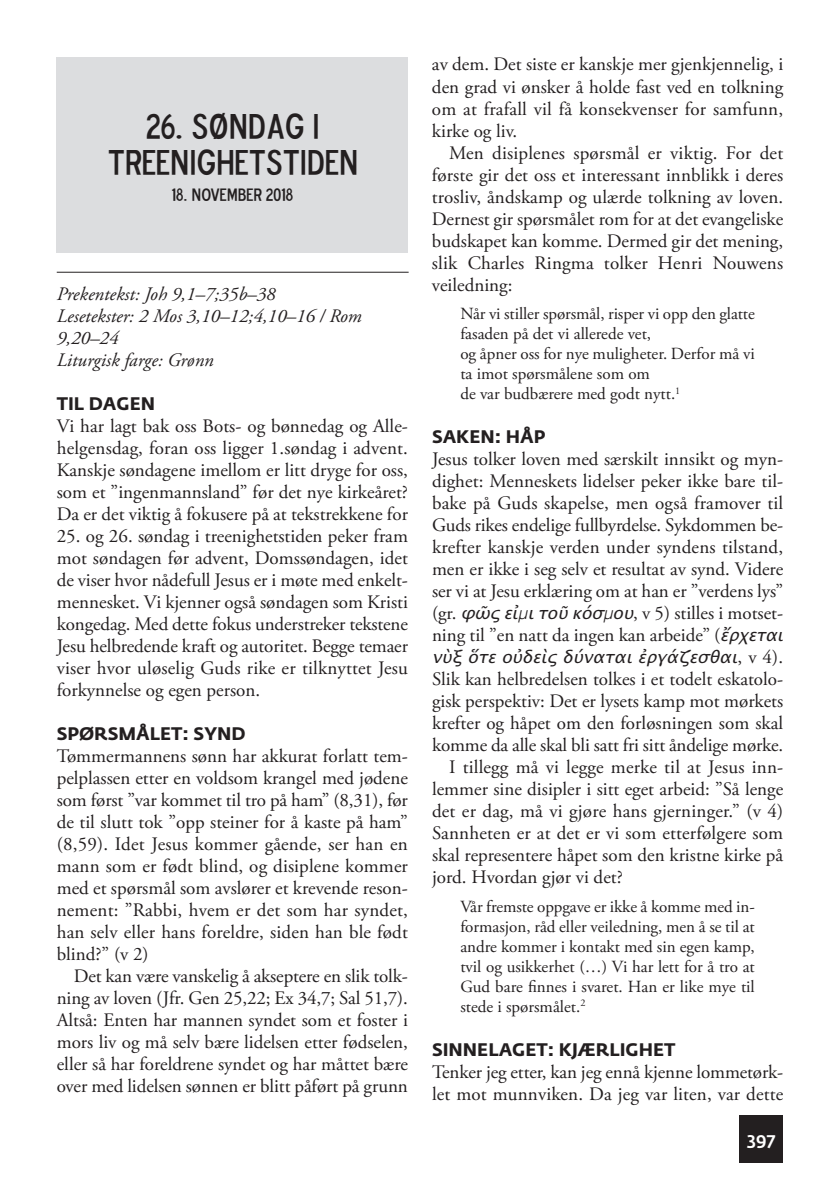
<style>
.page{position:relative;width:840px;height:1191px;background:#fff}
.page>*{position:absolute;margin:0;border:0;box-sizing:border-box;transform-origin:0 0}
.t1{font:36px/36px "Blue Highway D Type";color:#231f20;text-align:center}
.t2{font:19px/22px "Adobe Garamond Pro";color:#231f20;text-align:justify}
.t3{font:italic 19px/22px "Adobe Garamond Pro";color:#231f20}
.t4{font:700 18px "Fedra Sans";color:#231f20}
.t5{font:18px "Blue Highway D Type";color:#231f20}
.t6{font:500 18px "Fedra Sans";color:#fff}
.t7{font:17px/20px "Adobe Garamond Pro";color:#231f20}
.t8{font:italic 17px "Lucida Grande";color:#231f20}
.s1{font-family:"Lucida Grande";font-style:italic;font-size:17px}
.s2{font-family:"Helvetica";font-weight:300;font-style:italic;font-size:17px}
.s3{font-family:"Adobe Garamond Pro";font-style:normal;font-size:19px}
</style>
<div class="page">
<div style="left:739px;top:1115px;width:43px;height:47px;background:#231f20"></div>
<div style="left:57px;top:57px;width:351px;height:195px;background:#dcdddf"></div>
<hr style="left:57px;top:272px;width:351px;height:1px;background:#231f20">
<h1 class="t1" style="left:107px;top:108px;width:252px">26. SØNDAG I<br>TREENIGHETSTIDEN</h1>
<p class="t5" style="left:171px;top:183px;width:123px">18. NOVEMBER 2018</p>
<p class="t3" style="left:57px;top:285px;width:306px">Prekentekst: Joh 9,1–7;35b–38<br>Lesetekster: 2 Mos 3,10–12;4,10–16 / Rom<br>9,20–24<br>Liturgisk farge: Grønn</p>
<p class="t4" style="left:57px;top:397px;width:100px">TIL DAGEN</p>
<p class="t2" style="left:57px;top:417px;width:352px">Vi har lagt bak oss Bots- og bønnedag og Alle&shy;helgensdag, foran oss ligger 1.søndag i advent.<br>Kanskje søndagene imellom er litt dryge for oss, som et ”ingenmannsland” før det nye kirkeåret?<br>Da er det viktig å fokusere på at tekstrekkene for</p>
<p class="t2" style="left:57px;top:527px;width:352px">25. og 26. søndag i treenighetstiden peker fram mot søndagen før advent, Domssøndagen, idet de viser hvor nådefull Jesus er i møte med enkelt&shy;mennesket. Vi kjenner også søndagen som Kristi kongedag. Med dette fokus understreker tekstene Jesu helbredende kraft og autoritet. Begge temaer viser hvor uløselig Guds rike er tilknyttet Jesu forkynnelse og egen person.</p>
<p class="t4" style="left:57px;top:727px;width:190px">SPØRSMÅLET: SYND</p>
<p class="t2" style="left:57px;top:747px;width:352px">Tømmermannens sønn har akkurat forlatt tem&shy;pelplassen etter en voldsom krangel med jødene som først ”var kommet til tro på ham” (8,31), før de til slutt tok ”opp steiner for å kaste på ham” (8,59). Idet Jesus kommer gående, ser han en mann som er født blind, og disiplene kommer med et spørsmål som avslører et krevende reson&shy;nement: ”Rabbi, hvem er det som har syndet, han selv eller hans foreldre, siden han ble født blind?” (v 2)</p>
<p class="t2" style="left:57px;top:967px;width:352px;text-indent:17px">Det kan være vanskelig å akseptere en slik tolk&shy;ning av loven (Jfr. Gen 25,22; Ex 34,7; Sal 51,7).<br>Altså: Enten har mannen syndet som et foster i mors liv og må selv bære lidelsen etter fødselen, eller så har foreldrene syndet og har måttet bære over med lidelsen sønnen er blitt påført på grunn</p>
<p class="t2" style="left:432px;top:55px;width:352px">av dem. Det siste er kanskje mer gjenkjennelig, i den grad vi ønsker å holde fast ved en tolkning om at frafall vil få konsekvenser for samfunn, kirke og liv.</p>
<p class="t2" style="left:432px;top:143px;width:352px;text-indent:17px">Men disiplenes spørsmål er viktig. For det første gir det oss et interessant innblikk i deres trosliv, åndskamp og ulærde tolkning av loven.<br>Dernest gir spørsmålet rom for at det evangeliske budskapet kan komme. Dermed gir det mening, slik Charles Ringma tolker Henri Nouwens veiledning:</p>
<p class="t7" style="left:460px;top:305px;width:296px">Når vi stiller spørsmål, risper vi opp den glatte fasaden på det vi allerede vet,<br>og åpner oss for nye muligheter. Derfor må vi ta imot spørsmålene som om<br>de var budbærere med godt nytt.<sup>1</sup></p>
<p class="t4" style="left:432px;top:430px;width:115px">SAKEN: HÅP</p>
<p class="t2" style="left:432px;top:450px;width:359px;text-align:left">Jesus tolker loven med særskilt innsikt og myn&shy;dighet: Menneskets lidelser peker ikke bare til&shy;bake på Guds skapelse, men også framover til Guds rikes endelige fullbyrdelse. Sykdommen be&shy;krefter kanskje verden under syndens tilstand, men er ikke i seg selv et resultat av synd. Videre ser vi at Jesu erklæring om at han er ”verdens lys” (gr. <span class="s1">φῶςεἰ</span><span class="s2">μ</span><span class="s1">ιτοῦκόσ</span><span class="s2">μ</span><span class="s1">ου</span>, v 5) stilles i motset&shy;ning til ”en natt da ingen kan arbeide” (<span class="s1">ἔρχεται</span></p>
<p class="t8" style="left:432px;top:647px;width:352px">νὺξ ὅτε οὐδεὶς δύναται ἐργάζεσθαι<span class="s3">, v 4 ) .</span></p>
<p class="t2" style="left:432px;top:670px;width:352px">Slik kan helbredelsen tolkes i et todelt eskatolo-</p>
<p class="t2" style="left:432px;top:692px;width:352px">gisk perspektiv: Det er lysets kamp mot mørkets</p>
<p class="t2" style="left:432px;top:714px;width:352px">krefter og håpet om den forløsningen som skal</p>
<p class="t2" style="left:432px;top:736px;width:352px">komme da alle skal bli satt fri sitt åndelige mørke.</p>
<p class="t2" style="left:449px;top:758px;width:335px">I tillegg må vi legge merke til at Jesus inn-</p>
<p class="t2" style="left:432px;top:780px;width:352px">lemmer sine disipler i sitt eget arbeid: ”Så lenge</p>
<p class="t2" style="left:432px;top:802px;width:352px">det er dag, må vi gjøre hans gjerninger.” (v 4)</p>
<p class="t2" style="left:432px;top:824px;width:352px">Sannheten er at det er vi som etterfølgere som</p>
<p class="t2" style="left:432px;top:846px;width:352px">skal representere håpet som den kristne kirke på</p>
<p class="t2" style="left:432px;top:868px;width:192px">jord. Hvordan gjør vi det?</p>
<p class="t7" style="left:460px;top:898px;width:296px;text-align:justify">Vår fremste oppgave er ikke å komme med in&shy;formasjon, råd eller veiledning, men å se til at andre kommer i kontakt med sin egen kamp, tvil og usikkerhet (…) Vi har lett for å tro at Gud bare finnes i svaret. Han er like mye til stede i spørsmålet.<sup>2</sup></p>
<p class="t4" style="left:432px;top:1043px;width:245px">SINNELAGET: KJÆRLIGHET</p>
<p class="t2" style="left:432px;top:1062px;width:352px">Tenker jeg etter, kan jeg ennå kjenne lommetørk&shy;let mot munnviken. Da jeg var liten, var dette</p>
<p class="t6" style="left:746px;top:1131px;width:30px">397</p>
</div>
